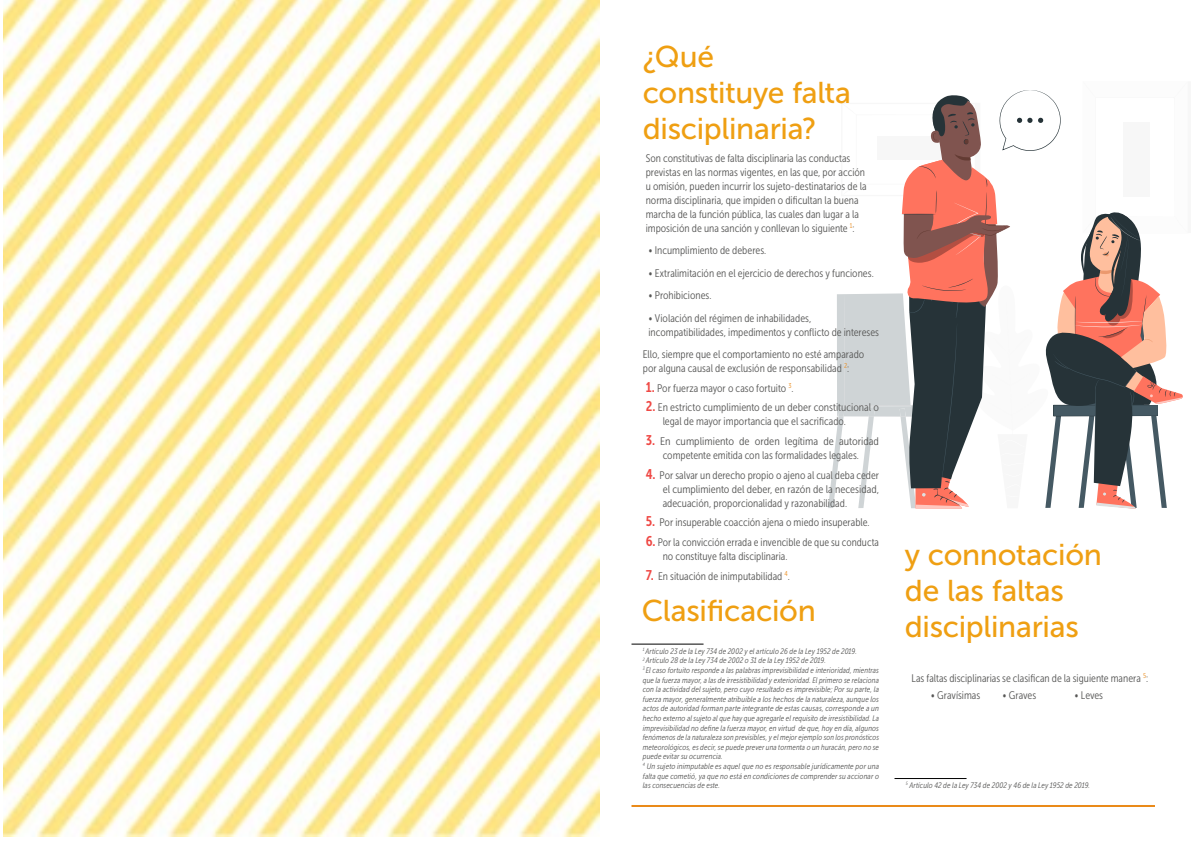
<style>
.page{position:relative;width:1191px;height:842px;background:#fff}
.page>*{position:absolute;margin:0;border:0;box-sizing:border-box;transform-origin:0 0}
.t1{font:30px/36px "Museo Sans 500";letter-spacing:-.01em;color:#ef9f12}
.t2{font:11px/14px "Museo Sans Cond 300";color:#575756}
.t3{font:11px/14px "Museo Sans Cond 300";color:#575756;text-align:center;scale:1.05 1}
.t4{font:italic 8px/9.6px "Museo Sans Cond 300";letter-spacing:.01em;color:#575756}
.s1{font-family:"Museo Sans Cond 700";font-size:14px;color:#ef4945}
</style>
<div class="page">
<svg style="left:828px;top:90px;width:355px;height:419px"></svg>
<img style="left:4px;top:0;width:595px;height:836px">
<hr style="left:631px;top:805px;width:524px;height:2px;background:#ea8a19">
<hr style="left:631px;top:644px;width:72px;height:1px;background:#000">
<hr style="left:894px;top:778px;width:72px;height:1px;background:#000">
<h1 class="t1" style="left:643px;top:39px;width:210px">¿Qué constituye falta disciplinaria?</h1>
<p class="t2" style="left:645px;top:151px;width:222px">Son constitutivas de falta disciplinaria las conductas previstas en las normas vigentes, en las que, por acción u omisión, pueden incurrir los sujeto-destinatarios de la norma disciplinaria, que impiden o dificultan la buena marcha de la función pública, las cuales dan lugar a la imposición de una sanción y conllevan lo siguiente <sup>1</sup>:</p>
<p class="t2" style="left:648px;top:243px;width:119px">• Incumplimiento de deberes.</p>
<p class="t2" style="left:648px;top:266px;width:227px">• Extralimitación en el ejercicio de derechos y funciones.</p>
<p class="t2" style="left:648px;top:288px;width:65px">• Prohibiciones.</p>
<p class="t2" style="left:648px;top:311px;width:232px">• Violación del régimen de inhabilidades, incompatibilidades, impedimentos y conflicto de intereses</p>
<p class="t2" style="left:643px;top:347px;width:223px">Ello, siempre que el comportamiento no esté amparado por alguna causal de exclusión de responsabilidad <sup>2</sup>:</p>
<p class="t2" style="left:645px;top:381px;width:149px"><span class="s1">1.</span> Por fuerza mayor o caso fortuito <sup>3</sup>.</p>
<p class="t2" style="left:662px;top:401px;width:218px;text-indent:-17px"><span class="s1">2.</span> En estricto cumplimiento de un deber constitucional o legal de mayor importancia que el sacrificado.</p>
<p class="t3" style="left:645px;top:434px;width:224px"><span class="s1">3.</span> En cumplimiento de orden legítima de autoridad competente emitida con las formalidades legales.</p>
<p class="t2" style="left:662px;top:468px;width:218px;text-align:justify;text-indent:-17px"><span class="s1">4.</span> Por salvar un derecho propio o ajeno al cual deba ceder el cumplimiento del deber, en razón de la necesidad, adecuación, proporcionalidad y razonabilidad.</p>
<p class="t2" style="left:645px;top:516px;width:225px"><span class="s1">5.</span> Por insuperable coacción ajena o miedo insuperable.</p>
<p class="t2" style="left:662px;top:535px;width:218px;text-indent:-17px"><span class="s1">6.</span> Por la convicción errada e invencible de que su conducta no constituye falta disciplinaria.</p>
<p class="t2" style="left:645px;top:569px;width:146px"><span class="s1">7.</span> En situación de inimputabilidad <sup>4</sup>.</p>
<h1 class="t1" style="left:642px;top:593px;width:175px">Clasificación</h1>
<p class="t4" style="left:643px;top:646px;width:238px"><sup>1</sup> Artículo 23 de la Ley 734 de 2002 y el artículo 26 de la Ley 1952 de 2019.<br><sup>2</sup> Artículo 28 de la Ley 734 de 2002 o 31 de la Ley 1952 de 2019.<br><sup>3</sup> El caso fortuito responde a las palabras imprevisibilidad e interioridad, mientras que la fuerza mayor, a las de irresistibilidad y exterioridad. El primero se relaciona con la actividad del sujeto, pero cuyo resultado es imprevisible; Por su parte, la fuerza mayor, generalmente atribuible a los hechos de la naturaleza, aunque los actos de autoridad forman parte integrante de estas causas, corresponde a un hecho externo al sujeto al que hay que agregarle el requisito de irresistibilidad. La imprevisibilidad no define la fuerza mayor, en virtud de que, hoy en día, algunos fenómenos de la naturaleza son previsibles, y el mejor ejemplo son los pronósticos meteorológicos, es decir, se puede prever una tormenta o un huracán, pero no se puede evitar su ocurrencia.<br><sup>4</sup> Un sujeto inimputable es aquel que no es responsable jurídicamente por una falta que cometió, ya que no está en condiciones de comprender su accionar o las consecuencias de este.</p>
<h1 class="t1" style="left:905px;top:537px;width:198px">y connotación de las faltas disciplinarias</h1>
<p class="t2" style="left:911px;top:671px;width:238px">Las faltas disciplinarias se clasifican de la siguiente manera <sup>5</sup>:</p>
<p class="t2" style="left:931px;top:688px;width:51px">• Gravísimas</p>
<p class="t2" style="left:1002px;top:688px;width:35px">• Graves</p>
<p class="t2" style="left:1074px;top:688px;width:30px">• Leves</p>
<p class="t4" style="left:906px;top:781px;width:186px"><sup>5</sup> Artículo 42 de la Ley 734 de 2002 y 46 de la Ley 1952 de 2019.</p>
</div>
